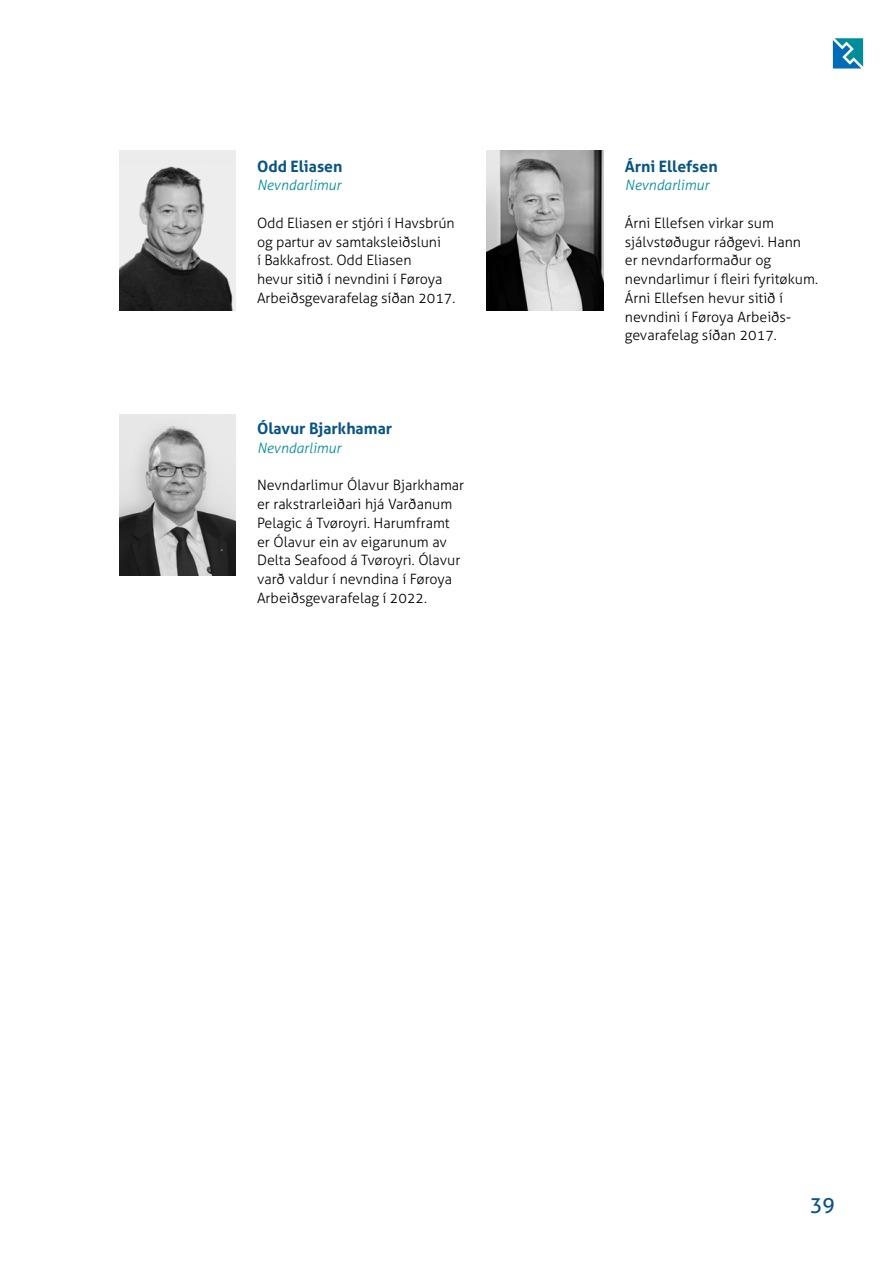
<style>
.page{position:relative;width:893px;height:1263px;background:#fff}
.page>*{position:absolute;margin:0;border:0;box-sizing:border-box;transform-origin:0 0}
.t1{font:21px "Aller";color:#085484}
.tbold_blatt{font:700 15.75px "Aller";color:#085484}
.t{font:300 14.25px/18.8px "Aller";color:#000}
.Skraskrift{font:italic 300 14.25px "Aller";color:#008c9a}
</style>
<div class="page">
<svg style="left:833px;top:38px;width:30px;height:31px"></svg>
<img style="left:487px;top:151px;width:117px;height:160px">
<img style="left:119px;top:415px;width:117px;height:160px">
<img style="left:119px;top:151px;width:117px;height:160px">
<p class="tbold_blatt" style="left:257px;top:156px;width:87px">Odd Eliasen</p>
<p class="Skraskrift" style="left:257px;top:177px;width:86px">Nevndarlimur</p>
<p class="t" style="left:257px;top:213px;width:200px">Odd Eliasen er stjóri í Havsbrún og partur av samtaksleiðsluni<br>í Bakkafrost. Odd Eliasen<br>hevur sitið í nevndini í Føroya<br>Arbeiðsgevarafelag síðan 2017.</p>
<p class="tbold_blatt" style="left:257px;top:419px;width:137px">Ólavur Bjarkhamar</p>
<p class="Skraskrift" style="left:257px;top:439px;width:86px">Nevndarlimur</p>
<p class="t" style="left:257px;top:476px;width:209px">Nevndarlimur Ólavur Bjarkhamar er rakstrarleiðari hjá Varðanum<br>Pelagic á Tvøroyri. Harumframt er Ólavur ein av eigarunum av<br>Delta Seafood á Tvøroyri. Ólavur varð valdur í nevndina í Føroya<br>Arbeiðsgevarafelag í 2022.</p>
<p class="tbold_blatt" style="left:625px;top:156px;width:94px">Árni Ellefsen</p>
<p class="Skraskrift" style="left:625px;top:177px;width:86px">Nevndarlimur</p>
<p class="t" style="left:625px;top:213px;width:195px">Árni Ellefsen virkar sum sjálvstøðugur ráðgevi. Hann<br>er nevndarformaður og nevndarlimur í fleiri fyritøkum.<br>Árni Ellefsen hevur sitið í nevndini í Føroya Arbeiðs&shy;gevarafelag síðan 2017.</p>
<h1 class="t1" style="left:810px;top:1192px;width:27px">39</h1>
</div>
